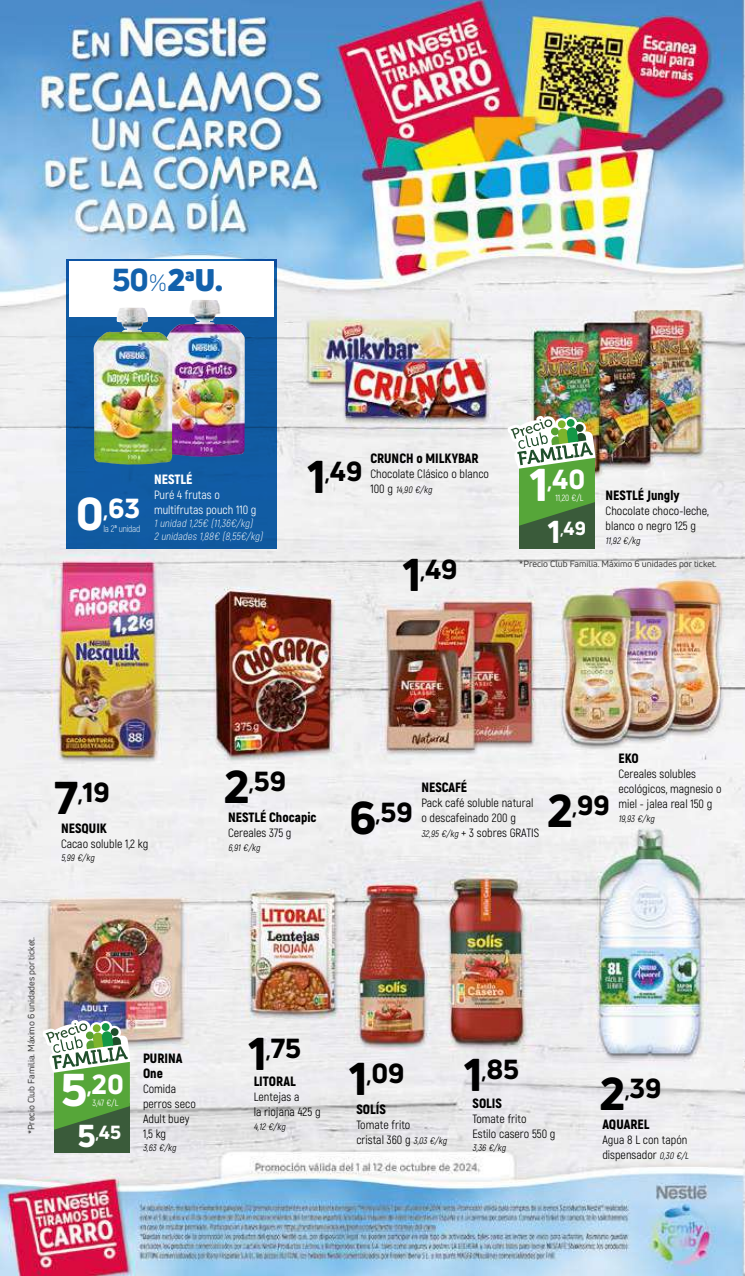
<style>
.page{position:relative;width:745px;height:1276px;background:#fff}
.page>*{position:absolute;margin:0;border:0;box-sizing:border-box;transform-origin:0 0}
.t1{font:800 45px "Uni Neue";color:#000}
.t2{font:800 45px "Uni Neue";color:#fff}
.t3{font:800 31.05px "Uni Neue";color:#fff}
.t4{font:900 30.6px "Uni Neue";color:#1261ac}
.t5{font:800 27px "Uni Neue";color:#000}
.t6{font:800 27px "Uni Neue";color:#fff}
.t7{font:800 18.6px "Uni Neue";color:#fff}
.t8{font:900 13.5px/15px "Akrobat";color:#000}
.t9{font:900 13.5px "Akrobat";color:#fff}
.t10{font:12px/15px "Akrobat";color:#000}
.t11{font:12px/15px "Akrobat";color:#fff}
.t12{font:italic 300 10.5px/12.6px "Akrobat";color:#fff}
.t13{font:italic 9.3px "Akrobat";color:#000}
.t14{font:300 9.3px "Akrobat";letter-spacing:-.025em;color:#fff}
.t15{font:9px "Uni Neue";color:#3c3c3b}
.t16{font:9px "Akrobat";color:#fff}
.s1{font-weight:800;font-size:31.2px}
.s2{font-weight:400;font-size:23.25px}
.s3{font-size:18px}
.s4{font-style:normal;font-size:12px}
.s5{font-size:12.45px}
.s6{font-style:italic;font-size:9.3px}
</style>
<div class="page">
<img style="left:0;top:0;width:744px;height:1276px">
<div style="left:66px;top:259px;width:211px;height:289px;background:#115ba3"></div>
<div style="left:69px;top:261px;width:204px;height:56px;background:#fff"></div>
<img style="left:172px;top:300px;width:73px;height:157px">
<img style="left:93px;top:308px;width:79px;height:156px">
<div style="left:54px;top:1103px;width:76px;height:49px;background:#3a5b3a"></div>
<svg style="left:42px;top:1019px;width:88px;height:110px"></svg>
<div style="left:519px;top:499px;width:75px;height:49px;background:#3a5b3a"></div>
<svg style="left:507px;top:415px;width:88px;height:111px"></svg>
<h3 class="t4" style="left:112px;top:259px;width:113px"><span class="s1">50</span><span class="s2">%</span>2<sup>a</sup>U.</h3>
<h1 class="t2" style="left:76px;top:484px;width:30px">0</h1>
<h3 class="t6" style="left:103px;top:490px;width:38px"><span class="s3">,</span>63</h3>
<p class="t14" style="left:103px;top:523px;width:38px">la 2<sup>a</sup> unidad</p>
<p class="t9" style="left:154px;top:470px;width:40px">NESTLÉ</p>
<p class="t11" style="left:154px;top:487px;width:104px">Puré 4 frutas o multifrutas pouch 110 g</p>
<p class="t12" style="left:154px;top:517px;width:112px">1 unidad 1,25€ (11,36€/kg)<br>2 unidades 1,88€ (8,55€/kg)</p>
<h1 class="t1" style="left:307px;top:447px;width:20px">1</h1>
<h3 class="t5" style="left:325px;top:453px;width:39px"><span class="s3">,</span>49</h3>
<p class="t8" style="left:370px;top:451px;width:110px">CRUNCH o MILKYBAR</p>
<p class="t10" style="left:370px;top:466px;width:120px">Chocolate Clásico o blanco</p>
<p class="t13" style="left:370px;top:484px;width:65px"><span class="s4">1 0 0 g</span> 14,90 €/kg</p>
<h1 class="t1" style="left:402px;top:544px;width:20px">1</h1>
<h3 class="t5" style="left:420px;top:551px;width:39px"><span class="s3">,</span>49</h3>
<h1 class="t2" style="left:529px;top:455px;width:20px">1</h1>
<h3 class="t6" style="left:547px;top:461px;width:39px"><span class="s3">,</span>40</h3>
<p class="t16" style="left:555px;top:493px;width:30px">11,20 €/L</p>
<h2 class="t3" style="left:547px;top:511px;width:14px">1</h2>
<h3 class="t7" style="left:560px;top:516px;width:27px"><span class="s5">,</span>49</h3>
<p class="t8" style="left:605px;top:488px;width:75px">NESTLÉ Jungly</p>
<p class="t10" style="left:605px;top:503px;width:105px">Chocolate choco-leche, blanco o negro 125 g</p>
<p class="t13" style="left:605px;top:535px;width:38px">11,92 €/kg</p>
<p class="t15" style="left:519px;top:558px;width:199px">*Precio Club Familia. Máximo 6 unidades por ticket.</p>
<h1 class="t1" style="left:54px;top:767px;width:26px">7</h1>
<h3 class="t5" style="left:78px;top:774px;width:33px"><span class="s3">,</span>19</h3>
<p class="t8" style="left:61px;top:820px;width:47px">NESQUIK</p>
<p class="t10" style="left:61px;top:836px;width:89px">Cacao soluble 1,2 kg</p>
<p class="t13" style="left:61px;top:852px;width:37px">5,99 €/kg</p>
<p class="t15" style="left:26px;top:1134px;width:199px;rotate:-90deg">*Precio Club Familia. Máximo 6 unidades por ticket.</p>
<h1 class="t2" style="left:61px;top:1059px;width:28px">5</h1>
<h3 class="t6" style="left:87px;top:1065px;width:38px"><span class="s3">,</span>20</h3>
<p class="t16" style="left:92px;top:1097px;width:27px">3,47 €/L</p>
<h2 class="t3" style="left:77px;top:1115px;width:20px">5</h2>
<h3 class="t7" style="left:96px;top:1120px;width:27px"><span class="s5">,</span>45</h3>
<p class="t8" style="left:143px;top:1050px;width:41px">PURINA<br>One</p>
<p class="t10" style="left:143px;top:1080px;width:54px">Comida perros seco<br>Adult buey<br>1,5 kg</p>
<p class="t13" style="left:143px;top:1142px;width:37px">3,63 €/kg</p>
<h1 class="t1" style="left:224px;top:756px;width:27px">2</h1>
<h3 class="t5" style="left:249px;top:763px;width:38px"><span class="s3">,</span>59</h3>
<p class="t8" style="left:228px;top:810px;width:90px">NESTLÉ Chocapic</p>
<p class="t10" style="left:228px;top:825px;width:65px">Cereales 375 g</p>
<p class="t13" style="left:228px;top:842px;width:36px">6,91€/kg</p>
<h1 class="t1" style="left:349px;top:787px;width:29px">6</h1>
<h3 class="t5" style="left:376px;top:793px;width:38px"><span class="s3">,</span>59</h3>
<p class="t8" style="left:421px;top:779px;width:47px">NESCAFÉ</p>
<p class="t10" style="left:421px;top:795px;width:119px">Pack café soluble natural o descafeinado 200 g<br><span class="s6">32,95 €/kg</span> + 3 sobres GRATIS</p>
<h1 class="t1" style="left:546px;top:780px;width:27px">2</h1>
<h3 class="t5" style="left:572px;top:787px;width:39px"><span class="s3">,</span>99</h3>
<p class="t8" style="left:618px;top:751px;width:22px">EKO</p>
<p class="t10" style="left:618px;top:766px;width:105px">Cereales solubles ecológicos, magnesio o miel - jalea real 150 g</p>
<p class="t13" style="left:618px;top:813px;width:39px">19,93 €/kg</p>
<h1 class="t1" style="left:248px;top:1023px;width:20px">1</h1>
<h3 class="t5" style="left:266px;top:1029px;width:36px"><span class="s3">,</span>75</h3>
<p class="t8" style="left:253px;top:1074px;width:43px">LITORAL</p>
<p class="t10" style="left:253px;top:1089px;width:68px">Lentejas a<br>la riojana 425 g</p>
<p class="t13" style="left:253px;top:1121px;width:35px">4,12 €/kg</p>
<h1 class="t1" style="left:349px;top:1048px;width:20px">1</h1>
<h3 class="t5" style="left:366px;top:1055px;width:39px"><span class="s3">,</span>09</h3>
<p class="t8" style="left:356px;top:1101px;width:31px">SOLÍS</p>
<p class="t10" style="left:356px;top:1117px;width:94px">Tomate frito<br>cristal 360 g <span class="s6">3,03 €/kg</span></p>
<h1 class="t1" style="left:464px;top:1044px;width:20px">1</h1>
<h3 class="t5" style="left:481px;top:1051px;width:39px"><span class="s3">,</span>85</h3>
<p class="t8" style="left:472px;top:1095px;width:31px">SOLIS</p>
<p class="t10" style="left:472px;top:1110px;width:84px">Tomate frito<br>Estilo casero 550 g</p>
<p class="t13" style="left:472px;top:1142px;width:37px">3,36 €/kg</p>
<h1 class="t1" style="left:599px;top:1063px;width:27px">2</h1>
<h3 class="t5" style="left:624px;top:1070px;width:38px"><span class="s3">,</span>39</h3>
<p class="t8" style="left:602px;top:1116px;width:48px">AQUAREL</p>
<p class="t10" style="left:602px;top:1132px;width:90px">Agua 8 L con tapón dispensador <span class="s6">0,30 €/L</span></p>
</div>
